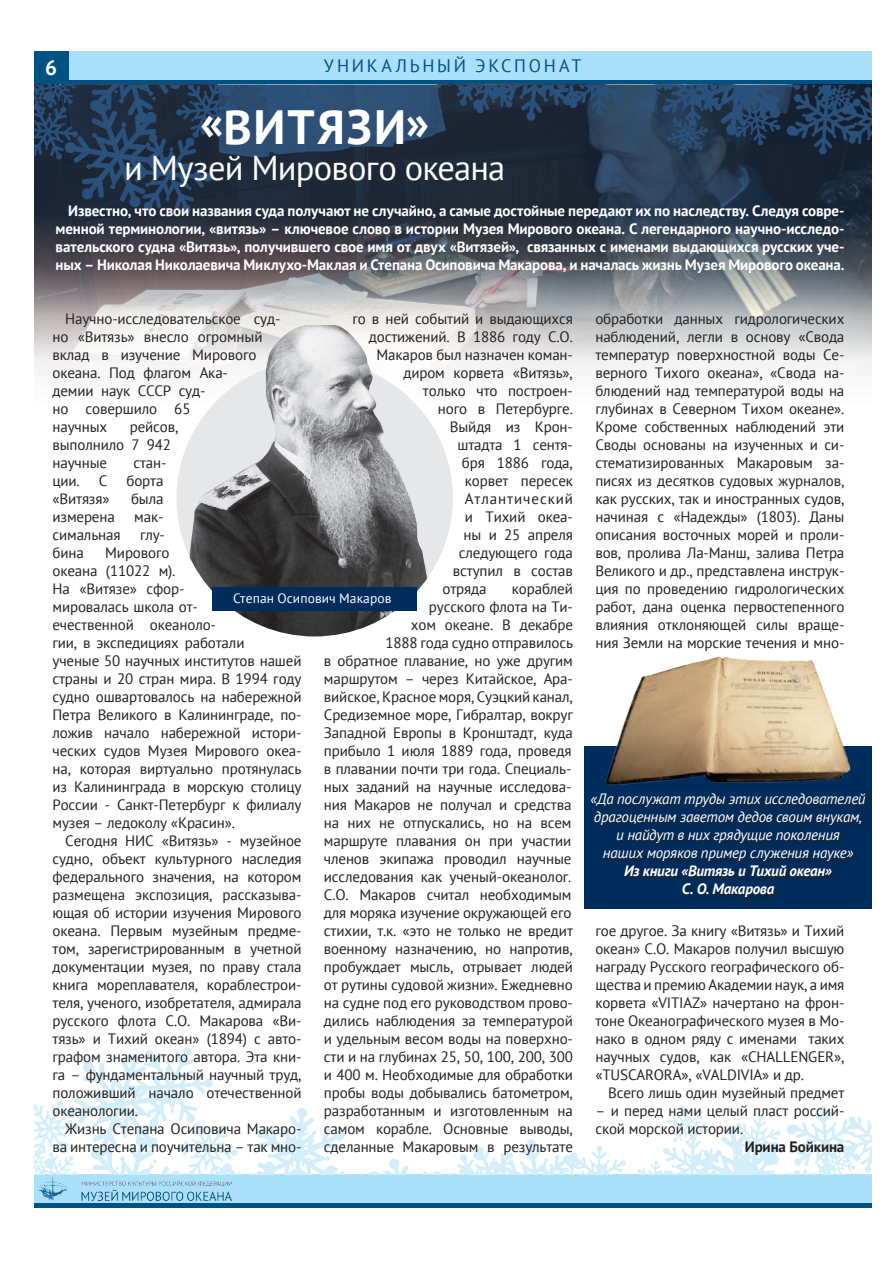
<style>
.page{position:relative;width:893px;height:1263px;background:#fff}
.page>*{position:absolute;margin:0;border:0;box-sizing:border-box;transform-origin:0 0}
.t1{font:700 48px "PT Sans";letter-spacing:.045em;color:#fff}
.t2{font:34.5px "PT Sans";letter-spacing:-.02em;color:#fff}
.t3{font:700 21px "PT Sans";color:#fff}
.t4{font:18px "PT Sans";letter-spacing:.15em;color:#005285}
.t5{font:15px/18px "PT Sans";letter-spacing:-.01em;color:#231f20}
.t6{font:700 15px/18px "PT Sans";letter-spacing:-.01em;color:#fff;text-align:justify}
.t7{font:italic 15px "PT Sans";letter-spacing:-.02em;color:#fff}
.t8{font:italic 700 15px "PT Sans";letter-spacing:-.015em;color:#fff}
.t9{font:15px "PT Sans";letter-spacing:.06em;color:#231f20}
.t10{font:700 15px "PT Sans";letter-spacing:-.01em;color:#231f20}
.t11{font:13.5px "PT Sans";letter-spacing:.005em;color:#fff}
</style>
<div class="page">
<div style="left:34px;top:51px;width:838px;height:34px;background:#aae0f9"></div>
<div style="left:34px;top:51px;width:34px;height:34px;background:#005285"></div>
<svg style="left:34px;top:81px;width:838px;height:4px;background:#155680"></svg>
<div style="left:34px;top:1174px;width:838px;height:33px;background:#aae0f9"></div>
<hr style="left:34px;top:1203px;width:838px;height:4px;background:#005285">
<img style="left:39px;top:1177px;width:193px;height:23px">
<img style="left:34px;top:1047px;width:838px;height:127px">
<svg style="left:34px;top:85px;width:838px;height:288px;background:#5e6976"></svg>
<div style="left:584px;top:746px;width:288px;height:162px;background:#002d5e"></div>
<img style="left:606px;top:656px;width:245px;height:129px">
<div style="left:590px;top:792px;width:283px;height:113px;background:#231f20;opacity:.8"></div>
<img style="left:176px;top:360px;width:277px;height:276px;border-radius:138px">
<img style="left:258px;top:325px;width:118px;height:97px">
<div style="left:212px;top:588px;width:205px;height:23px;background:#002d5e"></div>
<h3 class="t3" style="left:45px;top:54px;width:13px">6</h3>
<p class="t4" style="left:324px;top:54px;width:259px">УНИКАЛЬНЫЙ ЭКСПОНАТ</p>
<p class="t1" style="left:200px;top:96px;width:231px">«ВИТЯЗИ»</p>
<p class="t2" style="left:124px;top:146px;width:383px">и Музей Мирового океана</p>
<p class="t6" style="left:55px;top:201px;width:790px;text-indent:13px">Известно, что свои названия суда получают не случайно, а самые достойные передают их по наследству. Следуя совре&shy;менной терминологии, «витязь» – ключевое слово в истории Музея Мирового океана. С легендарного научно-исследо&shy;вательского судна «Витязь», получившего свое имя от двух «Витязей», связанных с именами выдающихся русских уче&shy;ных – Николая Николаевича Миклухо-Маклая и Степана Осиповича Макарова, и началась жизнь Музея Мирового океана.</p>
<p class="t5" style="left:352px;top:309px;width:222px">го в ней событий и выдающихся</p>
<p class="t5" style="left:369px;top:327px;width:205px">достижений. В 1886 году С.О.</p>
<p class="t5" style="left:376px;top:345px;width:198px">Макаров был назначен коман-</p>
<p class="t5" style="left:403px;top:363px;width:171px">диром корвета «Витязь»,</p>
<p class="t5" style="left:423px;top:381px;width:152px">только что построен-</p>
<p class="t5" style="left:438px;top:399px;width:137px">ного в Петербурге.</p>
<p class="t5" style="left:450px;top:417px;width:125px">Выйдя из Крон-</p>
<p class="t5" style="left:457px;top:435px;width:117px">штадта 1 сентя-</p>
<p class="t5" style="left:462px;top:453px;width:112px">бря 1886 года,</p>
<p class="t5" style="left:465px;top:471px;width:110px">корвет пересек</p>
<p class="t9" style="left:465px;top:489px;width:110px">Атлантический</p>
<p class="t5" style="left:465px;top:507px;width:109px">и Тихий океа-</p>
<p class="t5" style="left:463px;top:525px;width:111px">ны и 25 апреля</p>
<p class="t5" style="left:459px;top:543px;width:116px">следующего года</p>
<p class="t5" style="left:453px;top:561px;width:122px">вступил в состав</p>
<p class="t5" style="left:442px;top:579px;width:46px">отряда</p>
<p class="t5" style="left:53px;top:309px;width:229px;text-indent:13px">Научно-исследовательское суд&shy;но «Витязь» внесло огромный вклад в изучение Мирового океана. Под флагом Ака-<br>демии наук СССР суд-<br>но совершило 65<br>научных</p>
<p class="t5" style="left:53px;top:417px;width:128px;text-indent:77px">рейсов, выполнило 7 942 научные</p>
<p class="t5" style="left:133px;top:453px;width:35px">стан-</p>
<p class="t5" style="left:53px;top:471px;width:29px">ции.</p>
<p class="t5" style="left:99px;top:471px;width:10px">С</p>
<p class="t5" style="left:127px;top:471px;width:39px">борта</p>
<p class="t5" style="left:53px;top:489px;width:59px">«Витязя»</p>
<p class="t5" style="left:131px;top:489px;width:34px">была</p>
<p class="t5" style="left:53px;top:507px;width:64px">измерена</p>
<p class="t5" style="left:134px;top:507px;width:31px">мак-</p>
<p class="t5" style="left:53px;top:525px;width:70px">симальная</p>
<p class="t5" style="left:140px;top:525px;width:27px">глу-</p>
<p class="t5" style="left:53px;top:543px;width:33px">бина</p>
<p class="t5" style="left:53px;top:543px;width:251px;text-indent:53px">Мирового<br>океана (11022 м).<br>На «Витязе» сфор-<br>мировалась школа от-<br>ечественной океаноло-<br>гии, в экспедициях работали<br>ученые 50 научных институтов нашей страны и 20 стран мира. В 1994 году судно ошвартовалось на набережной<br>Петра Великого в Калининграде, по&shy;ложив начало набережной истори&shy;ческих судов Музея Мирового океа&shy;на, которая виртуально протянулась из Калининграда в морскую столицу<br>России - Санкт-Петербург к филиалу музея – ледоколу «Красин».</p>
<p class="t5" style="left:53px;top:831px;width:251px;text-align:justify;text-indent:13px">Сегодня НИС «Витязь» - музейное судно, объект культурного наследия федерального значения, на котором размещена экспозиция, рассказыва&shy;ющая об истории изучения Мирового океана. Первым музейным предме&shy;том, зарегистрированным в учетной документации музея, по праву стала книга мореплавателя, кораблестрои&shy;теля, ученого, изобретателя, адмирала русского флота С.О. Макарова «Ви&shy;тязь» и Тихий океан» (1894) с авто&shy;графом знаменитого автора. Эта кни&shy;га – фундаментальный научный труд, положивший начало отечественной океанологии.</p>
<p class="t5" style="left:53px;top:1119px;width:251px;text-align:right">Жизнь Степана Осиповича Макаро&shy;ва интересна и поучительна – так мно-</p>
<p class="t5" style="left:324px;top:579px;width:251px;text-align:right">кораблей<br>русского флота на Ти-<br>хом океане. В декабре<br>1888 года судно отправилось<br>в обратное плавание, но уже другим маршрутом – через Китайское, Ара&shy;вийское, Красное моря, Суэцкий канал, Средиземное море, Гибралтар, вокруг Западной Европы в Кронштадт, куда прибыло 1 июля 1889 года, проведя в плавании почти три года. Специаль&shy;ных заданий на научные исследова&shy;ния Макаров не получал и средства на них не отпускались, но на всем маршруте плавания он при участии членов экипажа проводил научные исследования как ученый-океанолог.<br>С.О. Макаров считал необходимым для моряка изучение окружающей его стихии, т.к. «это не только не вредит военному назначению, но напротив, пробуждает мысль, отрывает людей от рутины судовой жизни». Ежедневно на судне под его руководством прово&shy;дились наблюдения за температурой и удельным весом воды на поверхно&shy;сти и на глубинах 25, 50, 100, 200, 300 и 400 м. Необходимые для обработки пробы воды добывались батометром, разработанным и изготовленным на самом корабле. Основные выводы, сделанные Макаровым в результате</p>
<p class="t11" style="left:233px;top:590px;width:160px">Степан Осипович Макаров</p>
<p class="t5" style="left:595px;top:309px;width:251px;text-align:justify">обработки данных гидрологических наблюдений, легли в основу «Свода температур поверхностной воды Се&shy;верного Тихого океана», «Свода на&shy;блюдений над температурой воды на глубинах в Северном Тихом океане».<br>Кроме собственных наблюдений эти Своды основаны на изученных и си&shy;стематизированных Макаровым за&shy;писях из десятков судовых журналов, как русских, так и иностранных судов, начиная с «Надежды» (1803). Даны описания восточных морей и проли&shy;вов, пролива Ла-Манш, залива Петра Великого и др., представлена инструк&shy;ция по проведению гидрологических работ, дана оценка первостепенного влияния отклоняющей силы враще&shy;ния Земли на морские течения и мно-</p>
<p class="t7" style="left:590px;top:789px;width:277px">«Да послужат труды этих исследователей</p>
<p class="t7" style="left:594px;top:807px;width:270px">драгоценным заветом дедов своим внукам,</p>
<p class="t7" style="left:616px;top:825px;width:225px">и найдут в них грядущие поколения</p>
<p class="t7" style="left:603px;top:843px;width:252px">наших моряков пример служения науке»</p>
<p class="t8" style="left:624px;top:861px;width:209px">Из книги «Витязь и Тихий океан»</p>
<p class="t8" style="left:682px;top:879px;width:94px">С. О. Макарова</p>
<p class="t5" style="left:595px;top:921px;width:251px;text-align:justify">гое другое. За книгу «Витязь» и Тихий океан» С.О. Макаров получил высшую награду Русского географического об&shy;щества и премию Академии наук, а имя корвета «VITIAZ» начертано на фрон&shy;тоне Океанографического музея в Мо&shy;нако в одном ряду с именами таких научных судов, как «CHАLLENGER», «TUSCARORA», «VALDIVIA» и др.</p>
<p class="t5" style="left:608px;top:1083px;width:238px">Всего лишь один музейный предмет</p>
<p class="t5" style="left:595px;top:1101px;width:251px">– и перед нами целый пласт россий&shy;ской морской истории.</p>
<p class="t10" style="left:745px;top:1137px;width:101px">Ирина Бойкина</p>
</div>
